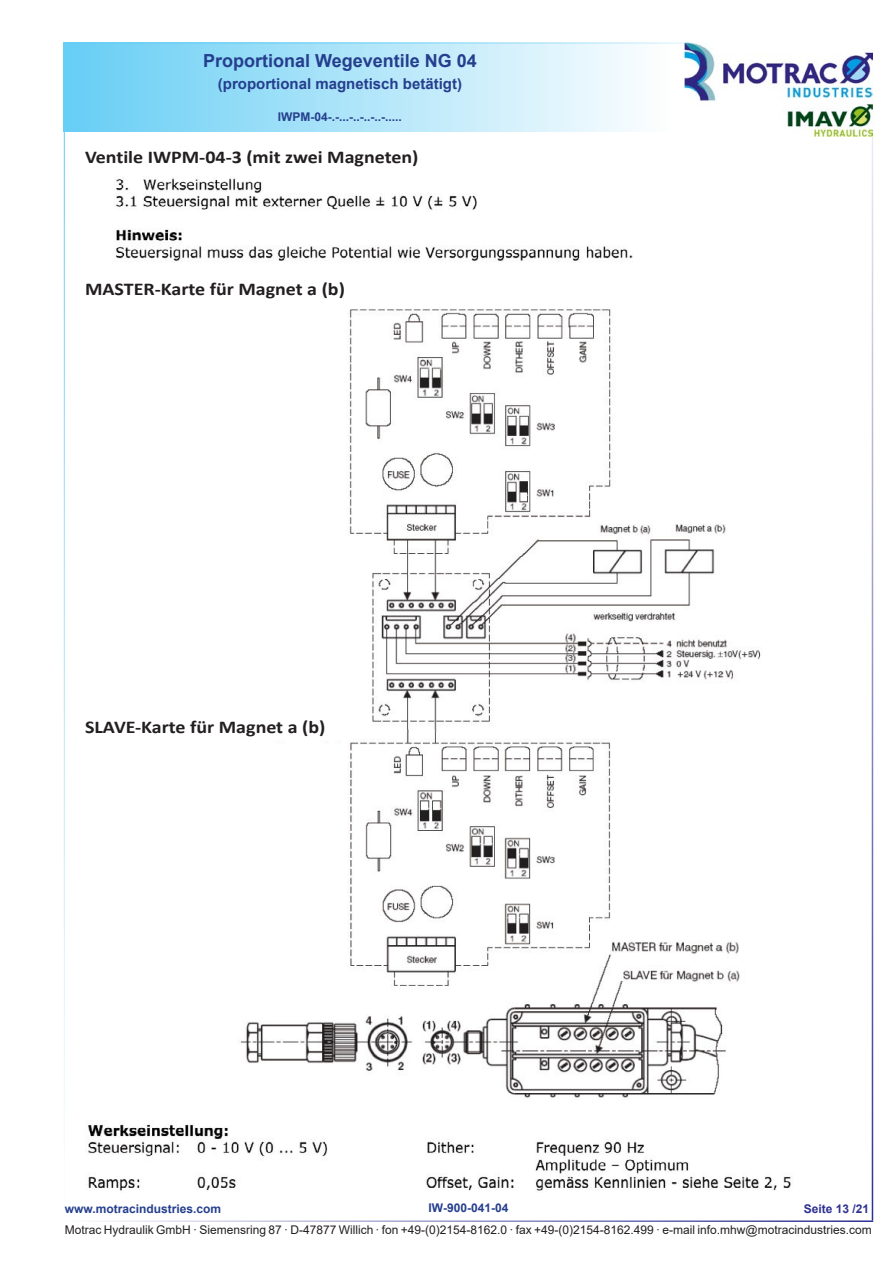
<style>
.page{position:relative;width:893px;height:1263px;background:#fff}
.page>*{position:absolute;margin:0;border:0;box-sizing:border-box;transform-origin:0 0}
.t1{font:700 18px "Calibri";color:#231f20;scale:1.11 1}
.t2{font:700 18px "Arial";color:#253f8e}
.t3{font:700 15px "Arial";color:#253f8e}
.t4{font:12px "Arial";color:#231f20}
.t5{font:700 12px "Arial";color:#253f8e}
.t6{font:700 12px "Arial";color:#2e3092}
</style>
<div class="page">
<div style="left:64px;top:43px;width:606px;height:89px;background:linear-gradient(to right,#66cef5,#fdfefe)"></div>
<hr style="left:64px;top:43px;width:808px;height:1px;background:#67cef5">
<hr style="left:64px;top:1220px;width:809px;height:2px;background:#2e3092">
<hr style="left:64px;top:43px;width:1px;height:1177px;background:#67cef5">
<hr style="left:872px;top:43px;width:1px;height:1177px;background:#2e3092">
<img style="left:685px;top:43px;width:187px;height:93px">
<img style="left:348px;top:309px;width:413px;height:423px">
<img style="left:237px;top:732px;width:503px;height:366px">
<div style="left:85px;top:720px;width:267px;height:20px;background:#fff"></div>
<img style="left:116px;top:178px;width:517px;height:83px">
<img style="left:88px;top:1124px;width:703px;height:67px">
<h1 class="t2" style="left:203px;top:54px;width:275px">Proportional Wegeventile NG 04</h1>
<p class="t3" style="left:218px;top:78px;width:246px">(proportional magnetisch betätigt)</p>
<p class="t5" style="left:278px;top:112px;width:126px">IWPM-04-.-...-..-..-..-.....</p>
<h1 class="t1" style="left:85px;top:144px;width:302px">Ventile IWPM-04-3 (mit zwei Magneten)</h1>
<h1 class="t1" style="left:85px;top:277px;width:236px">MASTER-Karte für Magnet a (b)</h1>
<h1 class="t1" style="left:85px;top:715px;width:218px">SLAVE-Karte für Magnet a (b)</h1>
<p class="t5" style="left:429px;top:1203px;width:81px">IW-900-041-04</p>
<p class="t5" style="left:65px;top:1202px;width:158px">www.motracindustries.com</p>
<p class="t6" style="left:804px;top:1202px;width:67px">Seite 13 /21</p>
<p class="t4" style="left:65px;top:1225px;width:808px">Motrac Hydraulik GmbH · Siemensring 87 · D-47877 Willich · fon +49-(0)2154-8162.0 · fax +49-(0)2154-8162.499 · e-mail info.mhw@motracindustries.com</p>
</div>
